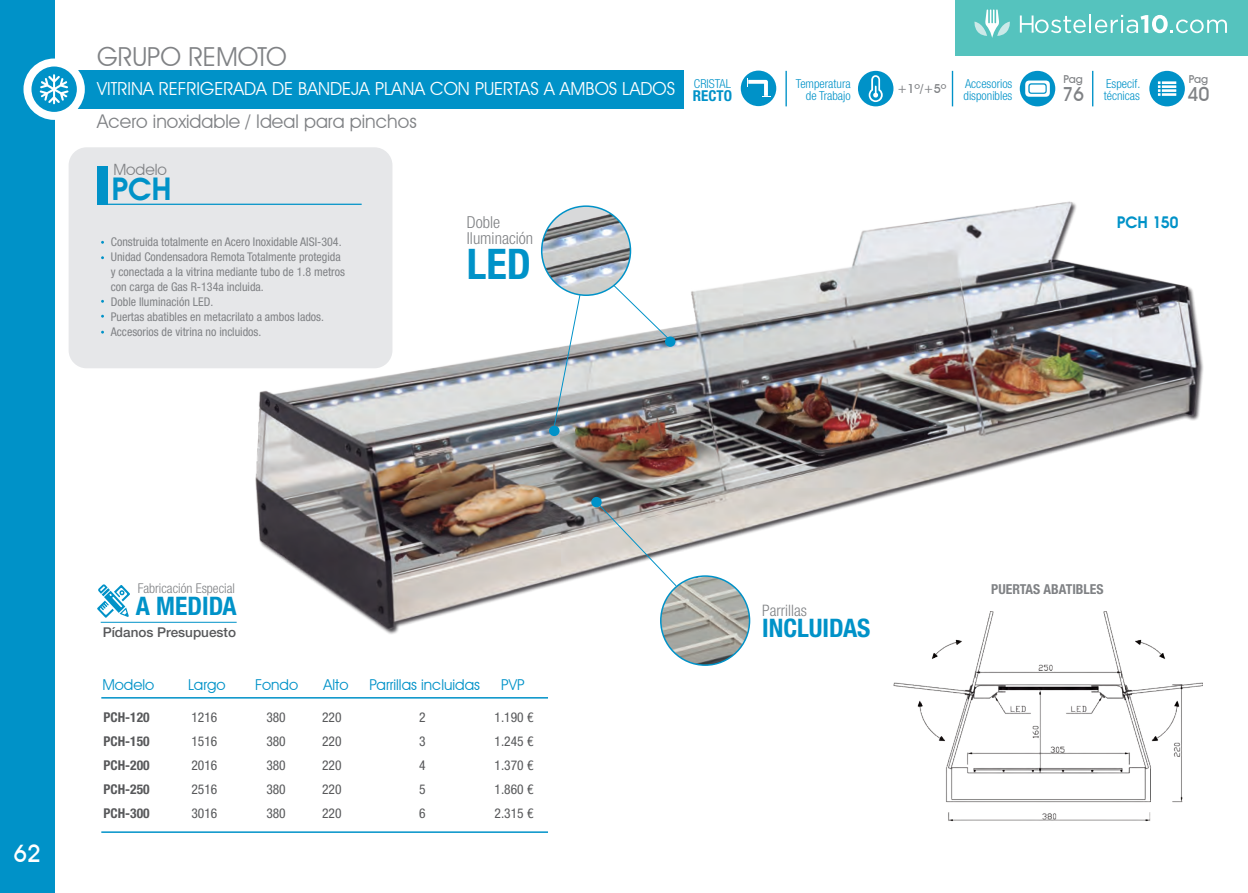
<style>
.page{position:relative;width:1248px;height:893px;background:#fff}
.page>*{position:absolute;margin:0;border:0;box-sizing:border-box;transform-origin:0 0}
.t1{font:700 condensed 42.15px "Helvetica Neue LT Std";color:#0092c8}
.t2{font:600 30px "Avant Garde";color:#0092c8}
.t3{font:26.25px "Avant Garde IT Cby BT";color:#808285}
.t4{font:700 condensed 25.5px "Helvetica Neue LT Std";color:#0092c8}
.t5{font:500 24px "Avant Garde IT Cby BT";color:#fff}
.t6{font:500 19.35px "Avant Garde IT Cby BT";color:#808285}
.t7{font:18.9px "Avant Garde IT Cby BT";color:#808285}
.t8{font:18px "Avant Garde IT Cby BT";color:#fff}
.t9{font:300 condensed 16.5px "Helvetica Neue LT Std";color:#808285}
.t10{font:300 condensed 15.75px "Helvetica Neue LT Std";color:#808285}
.t11{font:15.45px "Avant Garde IT Cby BT";color:#808285}
.t12{font:600 15.45px "Avant Garde";color:#0092c8}
.t13{font:15px "Avant Garde IT Cby BT";color:#0092c8}
.t14{font:700 condensed 15px "Helvetica Neue LT Std";color:#0092c8}
.t15{font:700 condensed 13.8px "Helvetica Neue LT Std";color:#808285}
.t16{font:condensed 13.5px "Helvetica Neue LT Std";color:#57585a}
.t17{font:700 condensed 13.5px "Helvetica Neue LT Std";color:#57585a}
.t18{font:300 condensed 13.5px "Helvetica Neue LT Std";color:#808285}
.t19{font:500 13.5px "Helvetica Neue LT Std";color:#57585a}
.t20{font:300 condensed 12.3px "Helvetica Neue LT Std";color:#0092c8}
.t21{font:500 12.3px "Avant Garde IT Cby BT";color:#808285}
.t22{font:condensed 12px/15px "Helvetica Neue LT Std";color:#808285}
.t23{font:500 10.95px "Avant Garde IT Cby BT";letter-spacing:-.02em;color:#808285}
</style>
<div class="page">
<div style="left:0;top:0;width:54px;height:892px;background:#0092c8"></div>
<div style="left:69px;top:147px;width:323px;height:221px;background:#e6e7e9;border-radius:18px"></div>
<img style="left:195px;top:147px;width:1009px;height:552px">
<div style="left:857px;top:71px;width:36px;height:35px;background:#0092c8;border-radius:50%"></div>
<div style="left:1019px;top:71px;width:36px;height:35px;background:#0092c8;border-radius:50%"></div>
<div style="left:1149px;top:71px;width:35px;height:35px;background:#0092c8;border-radius:50%"></div>
<div style="left:72px;top:70px;width:611px;height:39px;background:#0092c8"></div>
<svg style="left:27px;top:62px;width:54px;height:54px"></svg>
<div style="left:23px;top:58px;width:62px;height:62px;border:8px solid #fff;border-radius:50%"></div>
<svg style="left:40px;top:74px;width:28px;height:30px"></svg>
<svg style="left:868px;top:75px;width:14px;height:27px"></svg>
<hr style="left:101px;top:696px;width:447px;height:2px;background:#0092c8">
<hr style="left:101px;top:830px;width:447px;height:2px;background:#0092c8">
<hr style="left:951px;top:71px;width:2px;height:35px;background:#0092c8">
<hr style="left:1091px;top:71px;width:2px;height:35px;background:#0092c8">
<hr style="left:785px;top:71px;width:1px;height:35px;background:#0092c8">
<hr style="left:1161px;top:93px;width:15px;height:3px;background:#fff">
<svg style="left:1157px;top:81px;width:3px;height:15px"></svg>
<hr style="left:1161px;top:89px;width:15px;height:3px;background:#fff">
<hr style="left:1161px;top:85px;width:15px;height:3px;background:#fff">
<hr style="left:1161px;top:81px;width:15px;height:3px;background:#fff">
<hr style="left:101px;top:621px;width:136px;height:1px;background:#0092c8">
<svg style="left:97px;top:584px;width:33px;height:33px"></svg>
<svg style="left:1025px;top:80px;width:24px;height:17px"></svg>
<div style="left:97px;top:166px;width:10px;height:39px;background:#0092c8"></div>
<hr style="left:99px;top:203px;width:262px;height:2px;background:#0092c8">
<svg style="left:553px;top:291px;width:28px;height:135px"></svg>
<svg style="left:610px;top:282px;width:59px;height:58px"></svg>
<div style="left:665px;top:336px;width:10px;height:10px;background:#0092c8;border-radius:50%"></div>
<div style="left:549px;top:425px;width:10px;height:11px;background:#0092c8;border-radius:50%"></div>
<svg style="left:596px;top:501px;width:81px;height:85px"></svg>
<div style="left:591px;top:496px;width:10px;height:11px;background:#0092c8;border-radius:50%"></div>
<img style="left:660px;top:575px;width:89px;height:89px;border-radius:44px">
<div style="left:660px;top:575px;width:90px;height:90px;border:2px solid #0092c8;border-radius:50%"></div>
<div style="left:740px;top:71px;width:36px;height:35px;background:#0092c8;border-radius:50%"></div>
<svg style="left:747px;top:78px;width:23px;height:19px"></svg>
<img style="left:541px;top:206px;width:89px;height:89px;border-radius:44px">
<div style="left:541px;top:205px;width:90px;height:91px;border:2px solid #0092c8;border-radius:50%"></div>
<img style="left:875px;top:611px;width:326px;height:211px">
<div style="left:955px;top:0;width:292px;height:55px;background:#55c3be"></div>
<svg style="left:1019px;top:14px;width:207px;height:19px"></svg>
<svg style="left:974px;top:9px;width:36px;height:29px"></svg>
<p class="t3" style="left:97px;top:40px;width:191px">GRUPO REMOTO</p>
<p class="t8" style="left:97px;top:78px;width:579px">VITRINA REFRIGERADA DE BANDEJA PLANA CON PUERTAS A AMBOS LADOS</p>
<p class="t7" style="left:97px;top:110px;width:321px">Acero inoxidable / Ideal para pinchos</p>
<p class="t11" style="left:113px;top:160px;width:55px">Modelo</p>
<p class="t2" style="left:111px;top:169px;width:62px">PCH</p>
<p class="t22" style="left:111px;top:233px;width:232px">Construida totalmente en Acero Inoxidable AISI-304.</p>
<p class="t22" style="left:111px;top:248px;width:235px">Unidad Condensadora Remota Totalmente protegida y conectada a la vitrina mediante tubo de 1.8 metros con carga de Gas R-134a incluida.</p>
<p class="t22" style="left:111px;top:293px;width:104px">Doble Iluminación LED.</p>
<p class="t22" style="left:111px;top:308px;width:215px">Puertas abatibles en metacrilato a ambos lados.</p>
<p class="t22" style="left:111px;top:323px;width:152px">Accesorios de vitrina no incluidos.</p>
<p class="t9" style="left:467px;top:212px;width:35px">Doble</p>
<p class="t9" style="left:467px;top:229px;width:68px">Iluminación</p>
<p class="t1" style="left:467px;top:238px;width:66px">LED</p>
<p class="t20" style="left:694px;top:76px;width:39px">CRISTAL</p>
<p class="t14" style="left:693px;top:87px;width:41px">RECTO</p>
<p class="t20" style="left:795px;top:76px;width:56px">Temperatura</p>
<p class="t20" style="left:805px;top:89px;width:46px">de Trabajo</p>
<p class="t21" style="left:897px;top:81px;width:51px">+1º/+5º</p>
<p class="t20" style="left:965px;top:76px;width:49px">Accesorios</p>
<p class="t20" style="left:963px;top:89px;width:50px">disponibles</p>
<p class="t23" style="left:1063px;top:72px;width:21px">Pag</p>
<p class="t6" style="left:1061px;top:83px;width:24px">76</p>
<p class="t20" style="left:1105px;top:76px;width:36px">Especif.</p>
<p class="t20" style="left:1103px;top:89px;width:38px">técnicas</p>
<p class="t23" style="left:1188px;top:72px;width:21px">Pag</p>
<p class="t6" style="left:1187px;top:83px;width:24px">40</p>
<p class="t12" style="left:1116px;top:212px;width:63px">PCH 150</p>
<p class="t5" style="left:13px;top:838px;width:29px">62</p>
<p class="t18" style="left:138px;top:579px;width:99px">Fabricación Especial</p>
<p class="t4" style="left:136px;top:590px;width:102px">A MEDIDA</p>
<p class="t19" style="left:103px;top:624px;width:135px">Pídanos Presupuesto</p>
<p class="t13" style="left:102px;top:675px;width:53px">Modelo</p>
<p class="t13" style="left:188px;top:675px;width:39px">Largo</p>
<p class="t13" style="left:255px;top:675px;width:44px">Fondo</p>
<p class="t13" style="left:323px;top:675px;width:26px">Alto</p>
<p class="t13" style="left:369px;top:675px;width:112px">Parrillas incluidas</p>
<p class="t13" style="left:501px;top:675px;width:25px">PVP</p>
<p class="t17" style="left:103px;top:708px;width:48px">PCH-120</p>
<p class="t17" style="left:103px;top:732px;width:48px">PCH-150</p>
<p class="t17" style="left:103px;top:756px;width:48px">PCH-200</p>
<p class="t17" style="left:103px;top:780px;width:48px">PCH-250</p>
<p class="t17" style="left:103px;top:804px;width:48px">PCH-300</p>
<p class="t16" style="left:191px;top:708px;width:27px">1216</p>
<p class="t16" style="left:191px;top:732px;width:27px">1516</p>
<p class="t16" style="left:191px;top:756px;width:27px">2016</p>
<p class="t16" style="left:191px;top:780px;width:27px">2516</p>
<p class="t16" style="left:191px;top:804px;width:27px">3016</p>
<p class="t16" style="left:266px;top:708px;width:21px">380</p>
<p class="t16" style="left:266px;top:732px;width:21px">380</p>
<p class="t16" style="left:266px;top:756px;width:21px">380</p>
<p class="t16" style="left:266px;top:780px;width:21px">380</p>
<p class="t16" style="left:266px;top:804px;width:21px">380</p>
<p class="t16" style="left:494px;top:708px;width:40px">1.190 €</p>
<p class="t16" style="left:494px;top:732px;width:40px">1.245 €</p>
<p class="t16" style="left:494px;top:756px;width:40px">1.370 €</p>
<p class="t16" style="left:494px;top:780px;width:40px">1.860 €</p>
<p class="t16" style="left:494px;top:804px;width:40px">2.315 €</p>
<p class="t16" style="left:322px;top:708px;width:21px">220</p>
<p class="t16" style="left:322px;top:732px;width:21px">220</p>
<p class="t16" style="left:322px;top:756px;width:21px">220</p>
<p class="t16" style="left:322px;top:780px;width:21px">220</p>
<p class="t16" style="left:322px;top:804px;width:21px">220</p>
<p class="t16" style="left:419px;top:708px;width:8px">2</p>
<p class="t16" style="left:419px;top:732px;width:8px">3</p>
<p class="t16" style="left:419px;top:756px;width:8px">4</p>
<p class="t16" style="left:419px;top:780px;width:8px">5</p>
<p class="t16" style="left:419px;top:804px;width:8px">6</p>
<p class="t10" style="left:762px;top:600px;width:46px">Parrillas</p>
<p class="t4" style="left:762px;top:611px;width:110px">INCLUIDAS</p>
<p class="t15" style="left:991px;top:580px;width:114px">PUERTAS ABATIBLES</p>
</div>
